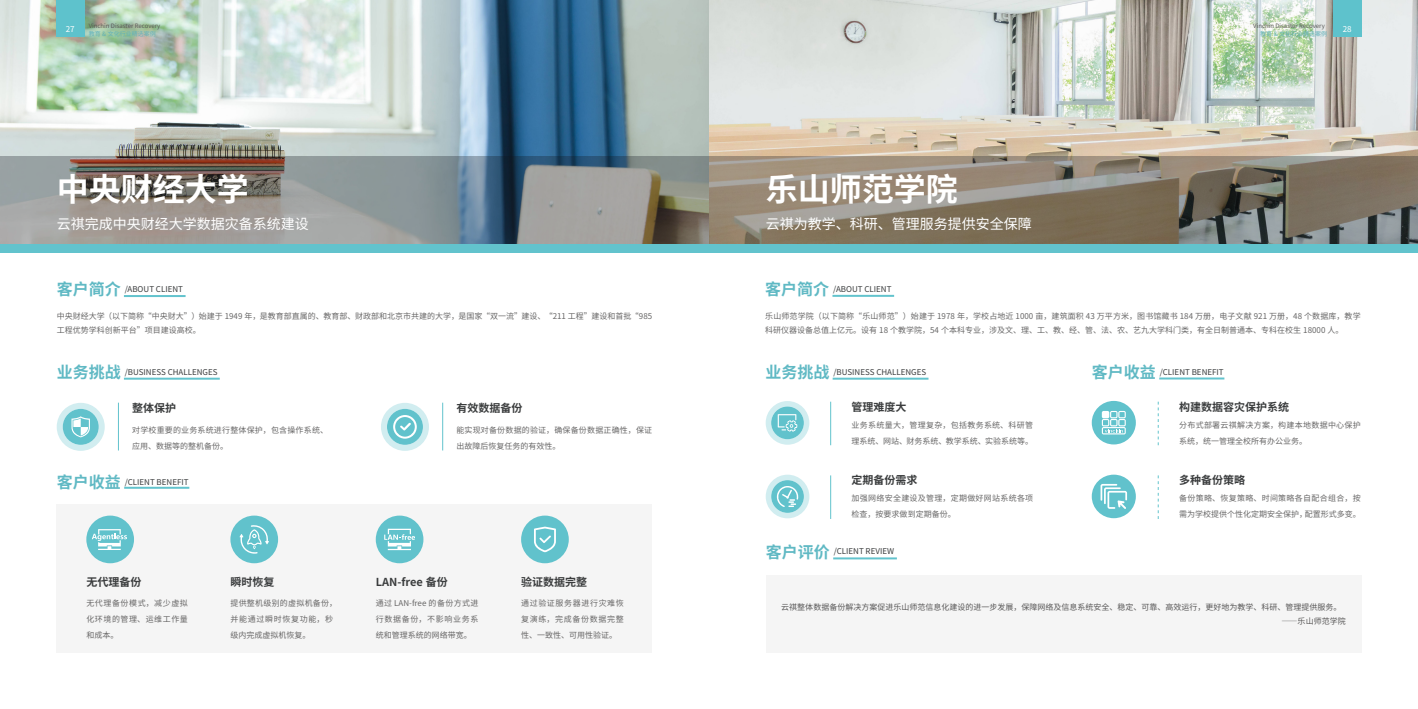
<style>
.page{position:relative;width:1418px;height:709px;background:#fff}
.page>*{position:absolute;margin:0;border:0;box-sizing:border-box;transform-origin:0 0}
.t1{font:700 32px "Source Han Sans CN";color:#fff}
.t2{font:14px "Source Han Sans CN";color:#fff}
.t3{font:700 11px "Source Han Sans CN";color:#3a3c3d}
.t4{font:8px/16px "Source Han Sans CN";color:#676666}
.t5{font:8px "Source Han Sans CN";color:#3a3c3d}
.t6{font:8px/14px "Source Han Sans CN";color:#585757}
.t7{font:8px/16px "Source Han Sans CN";letter-spacing:.02em;color:#676666}
.t8{font:8px/16px "Source Han Sans CN";letter-spacing:.035em;color:#676666}
.t9{font:8px/16px "Source Han Sans CN";letter-spacing:.04em;color:#676666}
.t10{font:8px/16px "Source Han Sans CN";letter-spacing:.03em;color:#676666}
.t11{font:8px "Source Han Sans CN";color:#fff}
.t12{font:6px "Source Han Sans CN";color:#595757}
.t13{font:6px "Source Han Sans CN";color:#60b1ba}
.s1{font-weight:700;font-size:16px;color:#60b9c4}
</style>
<div class="page">
<svg style="left:0;top:156px;width:709px;height:89px;background:#878a89"></svg>
<img style="left:0;top:0;width:709px;height:156px">
<div style="left:0;top:245px;width:709px;height:8px;background:#62c3cd"></div>
<div style="left:56px;top:0;width:28px;height:37px;background:#5ec2cc"></div>
<div style="left:57px;top:504px;width:595px;height:148px;background:#f5f5f5"></div>
<hr style="left:124px;top:378px;width:96px;height:2px;background:#62c3cd">
<hr style="left:118px;top:402px;width:1px;height:48px;background:#62c3cd">
<hr style="left:442px;top:402px;width:1px;height:48px;background:#62c3cd">
<div style="left:86px;top:515px;width:48px;height:48px;background:#61c2cc;border-radius:50%"></div>
<svg style="left:92px;top:529px;width:35px;height:21px"></svg>
<div style="left:230px;top:515px;width:48px;height:48px;background:#61c2cc;border-radius:50%"></div>
<svg style="left:239px;top:525px;width:30px;height:28px"></svg>
<div style="left:376px;top:515px;width:47px;height:48px;background:#61c2cc;border-radius:50%"></div>
<svg style="left:384px;top:528px;width:31px;height:22px"></svg>
<div style="left:521px;top:515px;width:48px;height:48px;background:#61c2cc;border-radius:50%"></div>
<svg style="left:534px;top:526px;width:22px;height:26px"></svg>
<svg style="left:57px;top:403px;width:48px;height:48px"></svg>
<svg style="left:381px;top:403px;width:48px;height:48px"></svg>
<hr style="left:124px;top:295px;width:62px;height:2px;background:#62c3cd">
<hr style="left:124px;top:487px;width:65px;height:2px;background:#62c3cd">
<svg style="left:709px;top:0;width:708px;height:156px;background:#d2d3ca"></svg>
<svg style="left:709px;top:156px;width:708px;height:89px;background:#857c6e"></svg>
<div style="left:709px;top:245px;width:708px;height:8px;background:#62c3cd"></div>
<div style="left:1332px;top:0;width:29px;height:37px;background:#5ec2cc"></div>
<div style="left:765px;top:575px;width:596px;height:77px;background:#f5f5f5"></div>
<hr style="left:832px;top:378px;width:96px;height:2px;background:#62c3cd">
<hr style="left:830px;top:401px;width:1px;height:44px;background:#62c3cd">
<svg style="left:1157px;top:401px;width:1px;height:44px"></svg>
<hr style="left:830px;top:475px;width:1px;height:44px;background:#62c3cd">
<svg style="left:1157px;top:475px;width:1px;height:44px"></svg>
<div style="left:1091px;top:401px;width:44px;height:43px;background:#61c2cc;border-radius:50%"></div>
<svg style="left:1101px;top:411px;width:24px;height:23px"></svg>
<svg style="left:765px;top:401px;width:44px;height:44px"></svg>
<svg style="left:765px;top:474px;width:44px;height:44px"></svg>
<div style="left:1091px;top:474px;width:44px;height:44px;background:#61c2cc;border-radius:50%"></div>
<svg style="left:1100px;top:484px;width:27px;height:25px"></svg>
<hr style="left:832px;top:295px;width:62px;height:2px;background:#62c3cd">
<hr style="left:1159px;top:377px;width:65px;height:2px;background:#62c3cd">
<hr style="left:833px;top:557px;width:63px;height:2px;background:#62c3cd">
<p class="t11" style="left:66px;top:24px;width:10px">27</p>
<p class="t12" style="left:89px;top:23px;width:73px">Vinchin Disaster Recovery</p>
<p class="t13" style="left:89px;top:31px;width:69px">教育 &amp; 文化行业精选案例</p>
<p class="t12" style="left:1253px;top:23px;width:73px">Vinchin Disaster Recovery</p>
<p class="t11" style="left:1342px;top:24px;width:10px">28</p>
<p class="t13" style="left:1260px;top:31px;width:69px">教育 &amp; 文化行业精选案例</p>
<h1 class="t1" style="left:57px;top:171px;width:193px">中央财经大学</h1>
<h2 class="t2" style="left:57px;top:216px;width:253px">云祺完成中央财经大学数据灾备系统建设</h2>
<h1 class="t1" style="left:765px;top:171px;width:193px">乐山师范学院</h1>
<h2 class="t2" style="left:765px;top:216px;width:267px">云祺为教学、科研、管理服务提供安全保障</h2>
<p class="t5" style="left:57px;top:285px;width:128px"><span class="s1">客户简介</span> /ABOUT CLIENT</p>
<p class="t5" style="left:765px;top:285px;width:128px"><span class="s1">客户简介</span> /ABOUT CLIENT</p>
<p class="t4" style="left:57px;top:309px;width:597px;line-height:14px">中央财经大学（以下简称“中央财大”）始建于 1949 年，是教育部直属的、教育部、财政部和北京市共建的大学，是国家“双一流”建设、“211 工程”建设和首批“985工程优势学科创新平台”项目建设高校。</p>
<p class="t4" style="left:765px;top:309px;width:597px;line-height:14px">乐山师范学院（以下简称“乐山师范”）始建于 1978 年，学校占地近 1000 亩，建筑面积 43 万平方米，图书馆藏书 184 万册，电子文献 921 万册，48 个数据库，教学科研仪器设备总值上亿元。设有 18 个教学院，54 个本科专业，涉及文、理、工、教、经、管、法、农、艺九大学科门类，有全日制普通本、专科在校生 18000 人。</p>
<p class="t5" style="left:57px;top:368px;width:162px"><span class="s1">业务挑战</span> /BUSINESS CHALLENGES</p>
<p class="t5" style="left:765px;top:368px;width:162px"><span class="s1">业务挑战</span> /BUSINESS CHALLENGES</p>
<p class="t5" style="left:1091px;top:368px;width:133px"><span class="s1">客户收益</span> /CLIENT BENEFIT</p>
<h3 class="t3" style="left:132px;top:402px;width:45px">整体保护</h3>
<h3 class="t3" style="left:456px;top:402px;width:67px">有效数据备份</h3>
<h3 class="t3" style="left:851px;top:400px;width:56px">管理难度大</h3>
<h3 class="t3" style="left:1179px;top:400px;width:111px">构建数据容灾保护系统</h3>
<p class="t7" style="left:132px;top:422px;width:197px">对学校重要的业务系统进行整体保护，包含操作系统、应用、数据等的整机备份。</p>
<p class="t7" style="left:456px;top:422px;width:197px">能实现对备份数据的验证，确保备份数据正确性，保证出故障后恢复任务的有效性。</p>
<p class="t9" style="left:851px;top:417px;width:183px">业务系统量大，管理复杂，包括教务系统、科研管理系统、网站、财务系统、教学系统、实验系统等。</p>
<p class="t8" style="left:1179px;top:417px;width:183px">分布式部署云祺解决方案，构建本地数据中心保护系统，统一管理全校所有办公业务。</p>
<p class="t5" style="left:57px;top:477px;width:133px"><span class="s1">客户收益</span> /CLIENT BENEFIT</p>
<h3 class="t3" style="left:851px;top:474px;width:67px">定期备份需求</h3>
<h3 class="t3" style="left:1179px;top:474px;width:67px">多种备份策略</h3>
<p class="t8" style="left:851px;top:490px;width:183px">加强网络安全建设及管理，定期做好网站系统各项检查，按要求做到定期备份。</p>
<p class="t4" style="left:1179px;top:490px;width:183px">备份策略、恢复策略、时间策略各自配合组合，按需为学校提供个性化定期安全保护，配置形式多变。</p>
<p class="t5" style="left:765px;top:547px;width:130px"><span class="s1">客户评价</span> /CLIENT REVIEW</p>
<h3 class="t3" style="left:86px;top:575px;width:57px">无代理备份</h3>
<h3 class="t3" style="left:230px;top:575px;width:45px">瞬时恢复</h3>
<h3 class="t3" style="left:376px;top:575px;width:73px">LAN-free 备份</h3>
<h3 class="t3" style="left:521px;top:575px;width:67px">验证数据完整</h3>
<p class="t4" style="left:86px;top:595px;width:103px;text-align:justify">无代理备份模式，减少虚拟化环境的管理、运维工作量和成本。</p>
<p class="t10" style="left:230px;top:595px;width:108px">提供整机级别的虚拟机备份，并能通过瞬时恢复功能，秒级内完成虚拟机恢复。</p>
<p class="t4" style="left:376px;top:595px;width:104px;text-align:justify">通过 LAN-free 的备份方式进行数据备份，不影响业务系统和管理系统的网络带宽。</p>
<p class="t4" style="left:521px;top:595px;width:104px;text-align:justify">通过验证服务器进行灾难恢复演练，完成备份数据完整性、一致性、可用性验证。</p>
<p class="t6" style="left:1281px;top:600px;width:65px;text-indent:-500px">云祺整体数据备份解决方案促进乐山师范信息化建设的进一步发展，保障网络及信息系统安全、稳定、可靠、高效运行，更好地为教学、科研、管理提供服务。——乐山师范学院</p>
</div>
